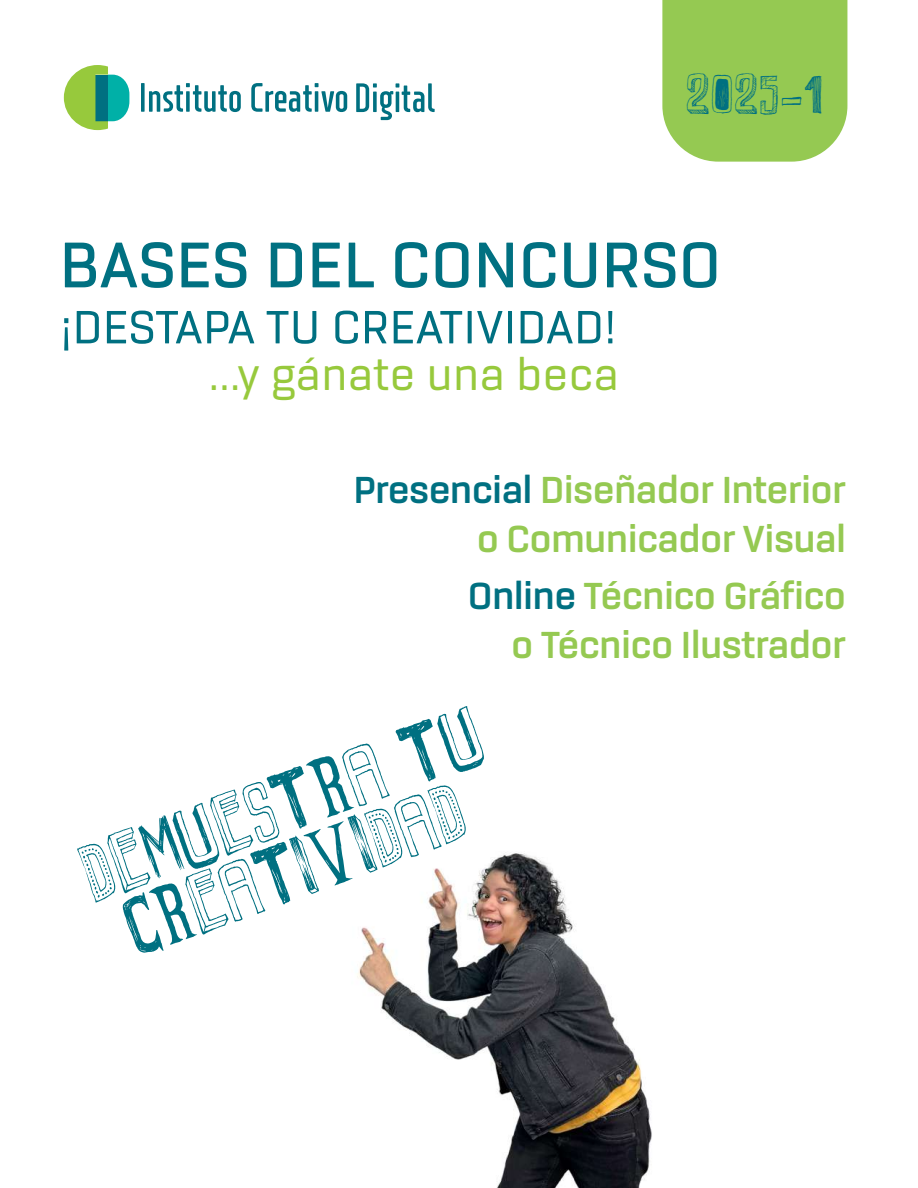
<style>
.page{position:relative;width:918px;height:1188px;background:#fff}
.page>*{position:absolute;margin:0;border:0;box-sizing:border-box;transform-origin:0 0}
.t1{font:600 69.3px "Rogan";letter-spacing:.02em;color:#007081}
.t2{font:52.5px/65.6px "Graphers Blog";color:#007081;text-align:center}
.t3{font:500 50.25px "Rogan";letter-spacing:.02em;color:#007081}
.t4{font:500 47.4px "Rogan";letter-spacing:.025em;color:#97c93c}
.t5{font:700 40.5px/48.6px "Rogan";color:#95c952;text-align:right}
.t6{font:34.5px "Graphers Blog";color:#007081}
.s1{color:#007081}
</style>
<div class="page">
<svg style="left:141px;top:83px;width:4px;height:29px"></svg>
<svg style="left:149px;top:83px;width:92px;height:29px"></svg>
<svg style="left:356px;top:83px;width:79px;height:37px"></svg>
<svg style="left:251px;top:83px;width:96px;height:29px"></svg>
<svg style="left:64px;top:65px;width:65px;height:65px"></svg>
<img style="left:357px;top:853px;width:295px;height:335px">
<div style="left:662px;top:0;width:185px;height:162px;background:#95c952"></div>
<p class="t6" style="left:686px;top:81px;width:138px">2025-1</p>
<h1 class="t1" style="left:60px;top:226px;width:662px">BASES DEL CONCURSO</h1>
<p class="t3" style="left:61px;top:299px;width:557px">¡DESTAPA TU CREATIVIDAD!</p>
<p class="t4" style="left:210px;top:348px;width:410px">...y gánate una beca</p>
<p class="t5" style="left:354px;top:466px;width:493px"><span class="s1">Presencial</span> Diseñador Interior o Comunicador Visual</p>
<p class="t5" style="left:468px;top:572px;width:379px"><span class="s1">Online</span> Técnico Gráfico o Técnico Ilustrador</p>
<p class="t2" style="left:77px;top:854px;width:421px;rotate:-20deg">DEMUESTRA TU<br>CREATIVIDAD</p>
</div>
